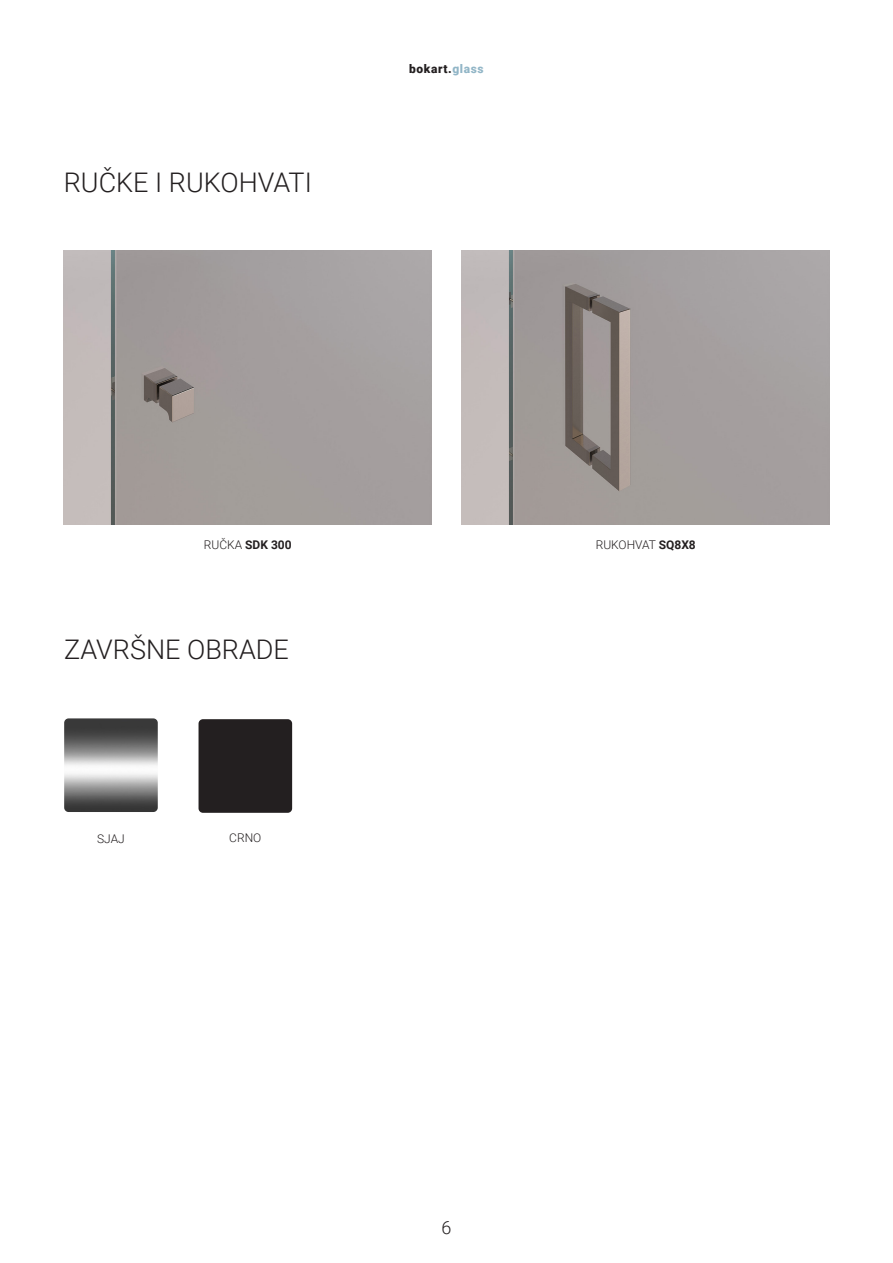
<style>
.page{position:relative;width:893px;height:1263px;background:#fff}
.page>*{position:absolute;margin:0;border:0;box-sizing:border-box;transform-origin:0 0}
.t1{font:300 27px "Roboto";color:#231f20}
.t2{font:300 18px "Roboto";color:#231f20}
.t3{font:300 12px "Roboto";color:#231f20}
.t4{font:900 12px "Roboto";letter-spacing:.05em;color:#231f20}
.t5{font:700 12px "Roboto";color:#231f20}
.s1{color:#92b6c7}
.s2{font-weight:300}
.s3{font-weight:700}
</style>
<div class="page">
<img style="left:64px;top:250px;width:368px;height:274px">
<img style="left:461px;top:250px;width:368px;height:274px">
<img style="left:64px;top:718px;width:94px;height:94px">
<div style="left:199px;top:719px;width:93px;height:94px;background:#231f20;border-radius:4px"></div>
<p class="t1" style="left:64px;top:164px;width:250px">RUČKE I RUKOHVATI</p>
<p class="t4" style="left:409px;top:60px;width:76px">bokart.<span class="s1">glass</span></p>
<p class="t5" style="left:204px;top:536px;width:89px"><span class="s2">RUČKA</span> SDK 300</p>
<p class="t3" style="left:596px;top:536px;width:102px">RUKOHVAT <span class="s3">SQ8X8</span></p>
<p class="t1" style="left:64px;top:630px;width:226px">ZAVRŠNE OBRADE</p>
<p class="t3" style="left:97px;top:830px;width:29px">SJAJ</p>
<p class="t3" style="left:229px;top:829px;width:34px">CRNO</p>
<p class="t2" style="left:441px;top:1215px;width:11px">6</p>
</div>
